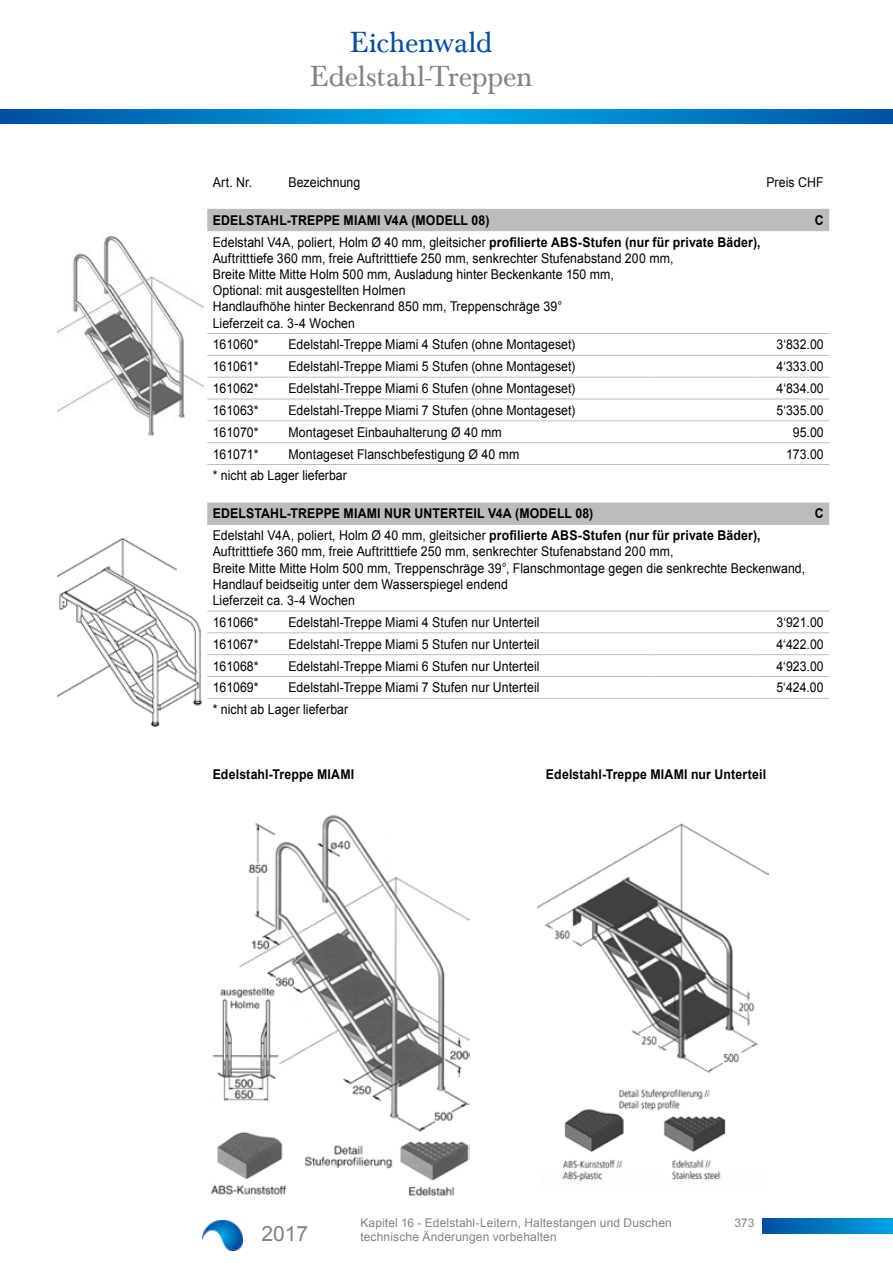
<style>
.page{position:relative;width:893px;height:1263px;background:#fff}
.page>*{position:absolute;margin:0;border:0;box-sizing:border-box;transform-origin:0 0}
.t1{font:30px "Baskerville Com";letter-spacing:-.01em;color:#808285}
.t2{font:30px "Baskerville Com";letter-spacing:-.015em;color:#034ea2}
.t3{font:21px "Arial";color:#808285}
.t4{font:13.5px/16.2px "Arial";letter-spacing:.005em;color:#000;scale:.91 1}
.t5{font:700 13.5px "Arial";letter-spacing:.015em;color:#000;scale:.91 1}
.t6{font:12px/14.4px "Arial";letter-spacing:.01em;color:#808285}
.s1{font-weight:700}
</style>
<div class="page">
<img style="left:210px;top:815px;width:259px;height:380px">
<img style="left:58px;top:537px;width:144px;height:190px">
<img style="left:58px;top:235px;width:145px;height:201px">
<img style="left:537px;top:823px;width:231px;height:359px">
<svg style="left:207px;top:209px;width:622px;height:315px"></svg>
<hr style="left:207px;top:230px;width:76px;height:1px;background:#babcbe">
<hr style="left:283px;top:230px;width:372px;height:1px;background:#babcbe">
<hr style="left:655px;top:230px;width:97px;height:1px;background:#babcbe">
<hr style="left:752px;top:230px;width:77px;height:1px;background:#babcbe">
<hr style="left:283px;top:333px;width:372px;height:1px;background:#babcbe">
<hr style="left:283px;top:355px;width:372px;height:1px;background:#babcbe">
<hr style="left:207px;top:377px;width:76px;height:1px;background:#babcbe">
<hr style="left:283px;top:377px;width:372px;height:1px;background:#babcbe">
<hr style="left:655px;top:377px;width:97px;height:1px;background:#babcbe">
<hr style="left:752px;top:377px;width:77px;height:1px;background:#babcbe">
<hr style="left:283px;top:399px;width:372px;height:1px;background:#babcbe">
<hr style="left:283px;top:420px;width:372px;height:1px;background:#babcbe">
<hr style="left:283px;top:442px;width:372px;height:1px;background:#babcbe">
<hr style="left:283px;top:464px;width:372px;height:1px;background:#babcbe">
<hr style="left:207px;top:524px;width:76px;height:1px;background:#babcbe">
<hr style="left:283px;top:524px;width:372px;height:1px;background:#babcbe">
<hr style="left:655px;top:524px;width:97px;height:1px;background:#babcbe">
<hr style="left:752px;top:524px;width:77px;height:1px;background:#babcbe">
<hr style="left:207px;top:333px;width:76px;height:1px;background:#babcbe">
<hr style="left:655px;top:333px;width:97px;height:1px;background:#babcbe">
<hr style="left:752px;top:333px;width:77px;height:1px;background:#babcbe">
<hr style="left:207px;top:399px;width:76px;height:1px;background:#babcbe">
<hr style="left:655px;top:399px;width:97px;height:1px;background:#babcbe">
<hr style="left:752px;top:399px;width:77px;height:1px;background:#babcbe">
<hr style="left:207px;top:420px;width:76px;height:1px;background:#babcbe">
<hr style="left:655px;top:420px;width:97px;height:1px;background:#babcbe">
<hr style="left:752px;top:420px;width:77px;height:1px;background:#babcbe">
<hr style="left:207px;top:442px;width:76px;height:1px;background:#babcbe">
<hr style="left:655px;top:442px;width:97px;height:1px;background:#babcbe">
<hr style="left:752px;top:442px;width:77px;height:1px;background:#babcbe">
<hr style="left:207px;top:464px;width:76px;height:1px;background:#babcbe">
<hr style="left:655px;top:464px;width:97px;height:1px;background:#babcbe">
<hr style="left:752px;top:464px;width:77px;height:1px;background:#babcbe">
<hr style="left:207px;top:355px;width:76px;height:1px;background:#babcbe">
<hr style="left:655px;top:355px;width:97px;height:1px;background:#babcbe">
<hr style="left:752px;top:355px;width:77px;height:1px;background:#babcbe">
<hr style="left:207px;top:611px;width:76px;height:1px;background:#babcbe">
<hr style="left:283px;top:611px;width:372px;height:1px;background:#babcbe">
<hr style="left:655px;top:611px;width:97px;height:1px;background:#babcbe">
<hr style="left:752px;top:611px;width:77px;height:1px;background:#babcbe">
<hr style="left:207px;top:632px;width:76px;height:1px;background:#babcbe">
<hr style="left:283px;top:632px;width:372px;height:1px;background:#babcbe">
<hr style="left:655px;top:632px;width:97px;height:1px;background:#babcbe">
<hr style="left:752px;top:632px;width:77px;height:1px;background:#babcbe">
<hr style="left:207px;top:654px;width:76px;height:1px;background:#babcbe">
<hr style="left:283px;top:654px;width:372px;height:1px;background:#babcbe">
<hr style="left:655px;top:654px;width:97px;height:1px;background:#babcbe">
<hr style="left:752px;top:654px;width:77px;height:1px;background:#babcbe">
<hr style="left:207px;top:676px;width:76px;height:1px;background:#babcbe">
<hr style="left:283px;top:676px;width:372px;height:1px;background:#babcbe">
<hr style="left:655px;top:676px;width:97px;height:1px;background:#babcbe">
<hr style="left:752px;top:676px;width:77px;height:1px;background:#babcbe">
<hr style="left:207px;top:698px;width:76px;height:1px;background:#babcbe">
<hr style="left:283px;top:698px;width:372px;height:1px;background:#babcbe">
<hr style="left:655px;top:698px;width:97px;height:1px;background:#babcbe">
<hr style="left:752px;top:698px;width:77px;height:1px;background:#babcbe">
<svg style="left:762px;top:1218px;width:131px;height:15px"></svg>
<svg style="left:0;top:110px;width:893px;height:13px"></svg>
<img style="left:202px;top:1220px;width:40px;height:30px">
<h1 class="t2" style="left:350px;top:25px;width:144px">Eichenwald</h1>
<h1 class="t1" style="left:310px;top:59px;width:224px">Edelstahl-Treppen</h1>
<p class="t4" style="left:213px;top:174px;width:45px">Art. Nr.</p>
<p class="t4" style="left:288px;top:174px;width:81px">Bezeichnung</p>
<p class="t4" style="left:766px;top:174px;width:65px">Preis CHF</p>
<p class="t5" style="left:213px;top:211px;width:306px">EDELSTAHL-TREPPE MIAMI V4A (MODELL 08)</p>
<p class="t5" style="left:815px;top:211px;width:11px">C</p>
<p class="t4" style="left:213px;top:234px;width:603px">Edelstahl V4A, poliert, Holm Ø 40 mm, gleitsicher <span class="s1">profilierte ABS-Stufen (nur für private Bäder), </span>Auftritttiefe 360 mm, freie Auftritttiefe 250 mm, senkrechter Stufenabstand 200 mm,<br>Breite Mitte Mitte Holm 500 mm, Ausladung hinter Beckenkante 150 mm,<br>Optional: mit ausgestellten Holmen<br>Handlaufhöhe hinter Beckenrand 850 mm, Treppenschräge 39°<br>Lieferzeit ca. 3-4 Wochen</p>
<p class="t4" style="left:213px;top:337px;width:52px">161060*</p>
<p class="t4" style="left:288px;top:337px;width:317px">Edelstahl-Treppe Miami 4 Stufen (ohne Montageset)</p>
<p class="t4" style="left:776px;top:337px;width:53px">3‘832.00</p>
<p class="t4" style="left:213px;top:358px;width:52px">161061*</p>
<p class="t4" style="left:288px;top:358px;width:317px">Edelstahl-Treppe Miami 5 Stufen (ohne Montageset)</p>
<p class="t4" style="left:776px;top:358px;width:53px">4‘333.00</p>
<p class="t4" style="left:213px;top:380px;width:52px">161062*</p>
<p class="t4" style="left:288px;top:380px;width:317px">Edelstahl-Treppe Miami 6 Stufen (ohne Montageset)</p>
<p class="t4" style="left:776px;top:380px;width:53px">4‘834.00</p>
<p class="t4" style="left:213px;top:402px;width:52px">161063*</p>
<p class="t4" style="left:288px;top:402px;width:317px">Edelstahl-Treppe Miami 7 Stufen (ohne Montageset)</p>
<p class="t4" style="left:776px;top:402px;width:53px">5‘335.00</p>
<p class="t4" style="left:213px;top:424px;width:52px">161070*</p>
<p class="t4" style="left:288px;top:424px;width:236px">Montageset Einbauhalterung Ø 40 mm</p>
<p class="t4" style="left:793px;top:424px;width:35px">95.00</p>
<p class="t4" style="left:213px;top:446px;width:52px">161071*</p>
<p class="t4" style="left:288px;top:446px;width:255px">Montageset Flanschbefestigung Ø 40 mm</p>
<p class="t4" style="left:786px;top:446px;width:43px">173.00</p>
<p class="t4" style="left:213px;top:468px;width:149px">* nicht ab Lager lieferbar</p>
<p class="t5" style="left:213px;top:505px;width:420px">EDELSTAHL-TREPPE MIAMI NUR UNTERTEIL V4A (MODELL 08)</p>
<p class="t5" style="left:815px;top:505px;width:11px">C</p>
<p class="t4" style="left:213px;top:527px;width:652px">Edelstahl V4A, poliert, Holm Ø 40 mm, gleitsicher <span class="s1">profilierte ABS-Stufen (nur für private Bäder), </span>Auftritttiefe 360 mm, freie Auftritttiefe 250 mm, senkrechter Stufenabstand 200 mm,<br>Breite Mitte Mitte Holm 500 mm, Treppenschräge 39°, Flanschmontage gegen die senkrechte Beckenwand, Handlauf beidseitig unter dem Wasserspiegel endend<br>Lieferzeit ca. 3-4 Wochen</p>
<p class="t4" style="left:213px;top:614px;width:52px">161066*</p>
<p class="t4" style="left:288px;top:614px;width:277px">Edelstahl-Treppe Miami 4 Stufen nur Unterteil</p>
<p class="t4" style="left:776px;top:614px;width:53px">3‘921.00</p>
<p class="t4" style="left:213px;top:636px;width:52px">161067*</p>
<p class="t4" style="left:288px;top:636px;width:277px">Edelstahl-Treppe Miami 5 Stufen nur Unterteil</p>
<p class="t4" style="left:776px;top:636px;width:53px">4‘422.00</p>
<p class="t4" style="left:213px;top:658px;width:52px">161068*</p>
<p class="t4" style="left:288px;top:658px;width:277px">Edelstahl-Treppe Miami 6 Stufen nur Unterteil</p>
<p class="t4" style="left:776px;top:658px;width:53px">4‘923.00</p>
<p class="t4" style="left:213px;top:680px;width:52px">161069*</p>
<p class="t4" style="left:288px;top:680px;width:277px">Edelstahl-Treppe Miami 7 Stufen nur Unterteil</p>
<p class="t4" style="left:776px;top:680px;width:53px">5‘424.00</p>
<p class="t4" style="left:213px;top:701px;width:151px">* nicht ab Lager lieferbar</p>
<p class="t5" style="left:213px;top:765px;width:157px">Edelstahl-Treppe MIAMI</p>
<p class="t5" style="left:546px;top:765px;width:243px">Edelstahl-Treppe MIAMI nur Unterteil</p>
<h2 class="t3" style="left:261px;top:1220px;width:48px">2017</h2>
<p class="t6" style="left:360px;top:1216px;width:313px">Kapitel 16 - Edelstahl-Leitern, Haltestangen und Duschen technische Änderungen vorbehalten</p>
<p class="t6" style="left:734px;top:1216px;width:21px">373</p>
</div>
